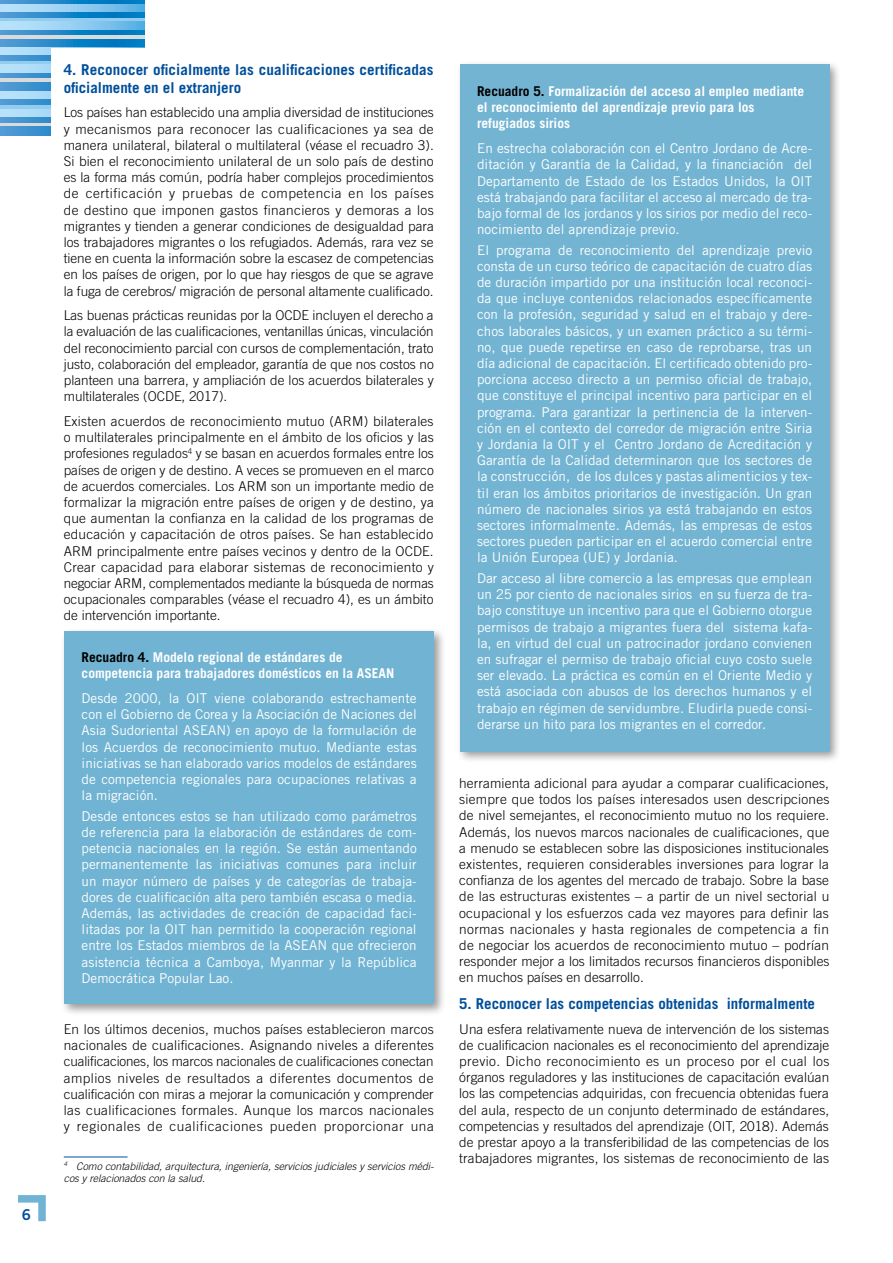
<style>
.page{position:relative;width:893px;height:1263px;background:#fff}
.page>*{position:absolute;margin:0;border:0;box-sizing:border-box;transform-origin:0 0}
.t1{font:700 15px/18px "Trade Gothic LT Std";color:#004f9b}
.t2{font:15px "Trade Gothic LT Std Bd 2";color:#004f9b}
.t3{font:300 13.5px/16.2px "Trade Gothic LT Std";color:#000;text-align:justify}
.t4{font:13.5px/16.2px "Trade Gothic LT Std";color:#fff;text-align:justify}
.t5{font:700 13.5px/16.2px "Trade Gothic LT Std";color:#fff}
.t6{font:italic 300 10.5px/12.6px "Trade Gothic LT Std";color:#000}
.s1{color:#000}
</style>
<div class="page">
<svg style="left:0;top:39px;width:145px;height:9px"></svg>
<hr style="left:0;top:35px;width:436px;height:4px;background:#d9dada">
<svg style="left:0;top:29px;width:145px;height:6px"></svg>
<svg style="left:0;top:21px;width:145px;height:8px"></svg>
<svg style="left:0;top:17px;width:145px;height:4px"></svg>
<svg style="left:0;top:11px;width:145px;height:6px"></svg>
<svg style="left:0;top:3px;width:145px;height:8px"></svg>
<svg style="left:0;top:0;width:145px;height:3px"></svg>
<svg style="left:0;top:126px;width:51px;height:9px"></svg>
<svg style="left:0;top:122px;width:51px;height:4px"></svg>
<svg style="left:0;top:117px;width:51px;height:5px"></svg>
<div style="left:0;top:109px;width:436px;height:8px;background:#b2def8"></div>
<hr style="left:0;top:105px;width:436px;height:4px;background:#91ccf1">
<svg style="left:0;top:99px;width:51px;height:6px"></svg>
<div style="left:0;top:91px;width:436px;height:8px;background:#b2def8"></div>
<svg style="left:0;top:82px;width:51px;height:9px"></svg>
<hr style="left:0;top:78px;width:436px;height:4px;background:#d9dada">
<svg style="left:0;top:72px;width:51px;height:6px"></svg>
<div style="left:0;top:64px;width:436px;height:8px;background:#b2def8"></div>
<svg style="left:0;top:60px;width:51px;height:4px"></svg>
<svg style="left:0;top:54px;width:51px;height:6px"></svg>
<div style="left:0;top:48px;width:436px;height:6px;background:#b2def8"></div>
<div style="left:51px;top:48px;width:395px;height:100px;background:#fff"></div>
<div style="left:145px;top:0;width:301px;height:53px;background:#fff"></div>
<svg style="left:18px;top:1195px;width:28px;height:27px"></svg>
<hr style="left:64px;top:1156px;width:64px;height:1px;background:#004f9b">
<div style="left:456px;top:60px;width:386px;height:703px;background:#000;opacity:.4"></div>
<div style="left:460px;top:64px;width:369px;height:687px;background:#73b4d3"></div>
<div style="left:61px;top:627px;width:385px;height:389px;background:#000;opacity:.4"></div>
<div style="left:65px;top:631px;width:369px;height:372px;background:#70b3d2"></div>
<p class="t2" style="left:22px;top:1205px;width:11px">6</p>
<p class="t1" style="left:64px;top:60px;width:371px">4. Reconocer oficialmente las cualificaciones certificadas oficialmente en el extranjero</p>
<p class="t3" style="left:64px;top:104px;width:372px">Los países han establecido una amplia diversidad de instituciones y mecanismos para reconocer las cualificaciones ya sea de manera unilateral, bilateral o multilateral (véase el recuadro 3).<br>Si bien el reconocimiento unilateral de un solo país de destino es la forma más común, podría haber complejos procedimientos de certificación y pruebas de competencia en los países de destino que imponen gastos financieros y demoras a los migrantes y tienden a generar condiciones de desigualdad para los trabajadores migrantes o los refugiados. Además, rara vez se tiene en cuenta la información sobre la escasez de competencias en los países de origen, por lo que hay riesgos de que se agrave la fuga de cerebros/ migración de personal altamente cualificado.</p>
<p class="t3" style="left:64px;top:307px;width:372px">Las buenas prácticas reunidas por la OCDE incluyen el derecho a la evaluación de las cualificaciones, ventanillas únicas, vinculación del reconocimiento parcial con cursos de complementación, trato justo, colaboración del empleador, garantía de que nos costos no planteen una barrera, y ampliación de los acuerdos bilaterales y multilaterales (OCDE, 2017).</p>
<p class="t3" style="left:64px;top:413px;width:372px">Existen acuerdos de reconocimiento mutuo (ARM) bilaterales o multilaterales principalmente en el ámbito de los oficios y las profesiones regulados<sup>4</sup> y se basan en acuerdos formales entre los países de origen y de destino. A veces se promueven en el marco de acuerdos comerciales. Los ARM son un importante medio de formalizar la migración entre países de origen y de destino, ya que aumentan la confianza en la calidad de los programas de educación y capacitación de otros países. Se han establecido ARM principalmente entre países vecinos y dentro de la OCDE.<br>Crear capacidad para elaborar sistemas de reconocimiento y negociar ARM, complementados mediante la búsqueda de normas ocupacionales comparables (véase el recuadro 4), es un ámbito de intervención importante.</p>
<p class="t5" style="left:82px;top:649px;width:314px"><span class="s1">Recuadro 4.</span> Modelo regional de estándares de competencia para trabajadores domésticos en la ASEAN</p>
<p class="t4" style="left:82px;top:690px;width:337px">Desde 2000, la OIT viene colaborando estrechamente con el Gobierno de Corea y la Asociación de Naciones del Asia Sudoriental ASEAN) en apoyo de la formulación de los Acuerdos de reconocimiento mutuo. Mediante estas iniciativas se han elaborado varios modelos de estándares de competencia regionales para ocupaciones relativas a la migración.</p>
<p class="t4" style="left:82px;top:808px;width:337px">Desde entonces estos se han utilizado como parámetros de referencia para la elaboración de estándares de com&shy;petencia nacionales en la región. Se están aumentando permanentemente las iniciativas comunes para incluir un mayor número de países y de categorías de trabaja&shy;dores de cualificación alta pero también escasa o media.<br>Además, las actividades de creación de capacidad faci&shy;litadas por la OIT han permitido la cooperación regional entre los Estados miembros de la ASEAN que ofrecieron asistencia técnica a Camboya, Myanmar y la República Democrática Popular Lao.</p>
<p class="t3" style="left:64px;top:1021px;width:372px">En los últimos decenios, muchos países establecieron marcos nacionales de cualificaciones. Asignando niveles a diferentes cualificaciones, los marcos nacionales de cualificaciones conectan amplios niveles de resultados a diferentes documentos de cualificación con miras a mejorar la comunicación y comprender las cualificaciones formales. Aunque los marcos nacionales y regionales de cualificaciones pueden proporcionar una</p>
<p class="t6" style="left:64px;top:1160px;width:372px"><sup>4</sup> Como contabilidad, arquitectura, ingeniería, servicios judiciales y servicios médi&shy;cos y relacionados con la salud.</p>
<p class="t5" style="left:477px;top:83px;width:329px"><span class="s1">Recuadro 5.</span> Formalización del acceso al empleo mediante el reconocimiento del aprendizaje previo para los refugiados sirios</p>
<p class="t4" style="left:477px;top:140px;width:337px">En estrecha colaboración con el Centro Jordano de Acre&shy;ditación y Garantía de la Calidad, y la financiación del Departamento de Estado de los Estados Unidos, la OIT está trabajando para facilitar el acceso al mercado de tra&shy;bajo formal de los jordanos y los sirios por medio del reco&shy;nocimiento del aprendizaje previo.</p>
<p class="t4" style="left:477px;top:242px;width:337px">El programa de reconocimiento del aprendizaje previo consta de un curso teórico de capacitación de cuatro días de duración impartido por una institución local reconoci&shy;da que incluye contenidos relacionados específicamente con la profesión, seguridad y salud en el trabajo y dere&shy;chos laborales básicos, y un examen práctico a su térmi&shy;no, que puede repetirse en caso de reprobarse, tras un día adicional de capacitación. El certificado obtenido pro&shy;porciona acceso directo a un permiso oficial de trabajo, que constituye el principal incentivo para participar en el programa. Para garantizar la pertinencia de la interven&shy;ción en el contexto del corredor de migración entre Siria y Jordania la OIT y el Centro Jordano de Acreditación y Garantía de la Calidad determinaron que los sectores de la construcción, de los dulces y pastas alimenticios y tex&shy;til eran los ámbitos prioritarios de investigación. Un gran número de nacionales sirios ya está trabajando en estos sectores informalmente. Además, las empresas de estos sectores pueden participar en el acuerdo comercial entre la Unión Europea (UE) y Jordania.</p>
<p class="t4" style="left:477px;top:570px;width:337px">Dar acceso al libre comercio a las empresas que emplean un 25 por ciento de nacionales sirios en su fuerza de tra&shy;bajo constituye un incentivo para que el Gobierno otorgue permisos de trabajo a migrantes fuera del sistema kafa&shy;la, en virtud del cual un patrocinador jordano convienen en sufragar el permiso de trabajo oficial cuyo costo suele ser elevado. La práctica es común en el Oriente Medio y está asociada con abusos de los derechos humanos y el trabajo en régimen de servidumbre. Eludirla puede consi&shy;derarse un hito para los migrantes en el corredor.</p>
<p class="t3" style="left:459px;top:775px;width:372px">herramienta adicional para ayudar a comparar cualificaciones, siempre que todos los países interesados usen descripciones de nivel semejantes, el reconocimiento mutuo no los requiere.<br>Además, los nuevos marcos nacionales de cualificaciones, que a menudo se establecen sobre las disposiciones institucionales existentes, requieren considerables inversiones para lograr la confianza de los agentes del mercado de trabajo. Sobre la base de las estructuras existentes – a partir de un nivel sectorial u ocupacional y los esfuerzos cada vez mayores para definir las normas nacionales y hasta regionales de competencia a fin de negociar los acuerdos de reconocimiento mutuo – podrían responder mejor a los limitados recursos financieros disponibles en muchos países en desarrollo.</p>
<p class="t1" style="left:459px;top:994px;width:357px">5. Reconocer las competencias obtenidas informalmente</p>
<p class="t3" style="left:459px;top:1020px;width:372px">Una esfera relativamente nueva de intervención de los sistemas de cualificacion nacionales es el reconocimiento del aprendizaje previo. Dicho reconocimiento es un proceso por el cual los órganos reguladores y las instituciones de capacitación evalúan los las competencias adquiridas, con frecuencia obtenidas fuera del aula, respecto de un conjunto determinado de estándares, competencias y resultados del aprendizaje (OIT, 2018). Además de prestar apoyo a la transferibilidad de las competencias de los trabajadores migrantes, los sistemas de reconocimiento de las</p>
</div>
